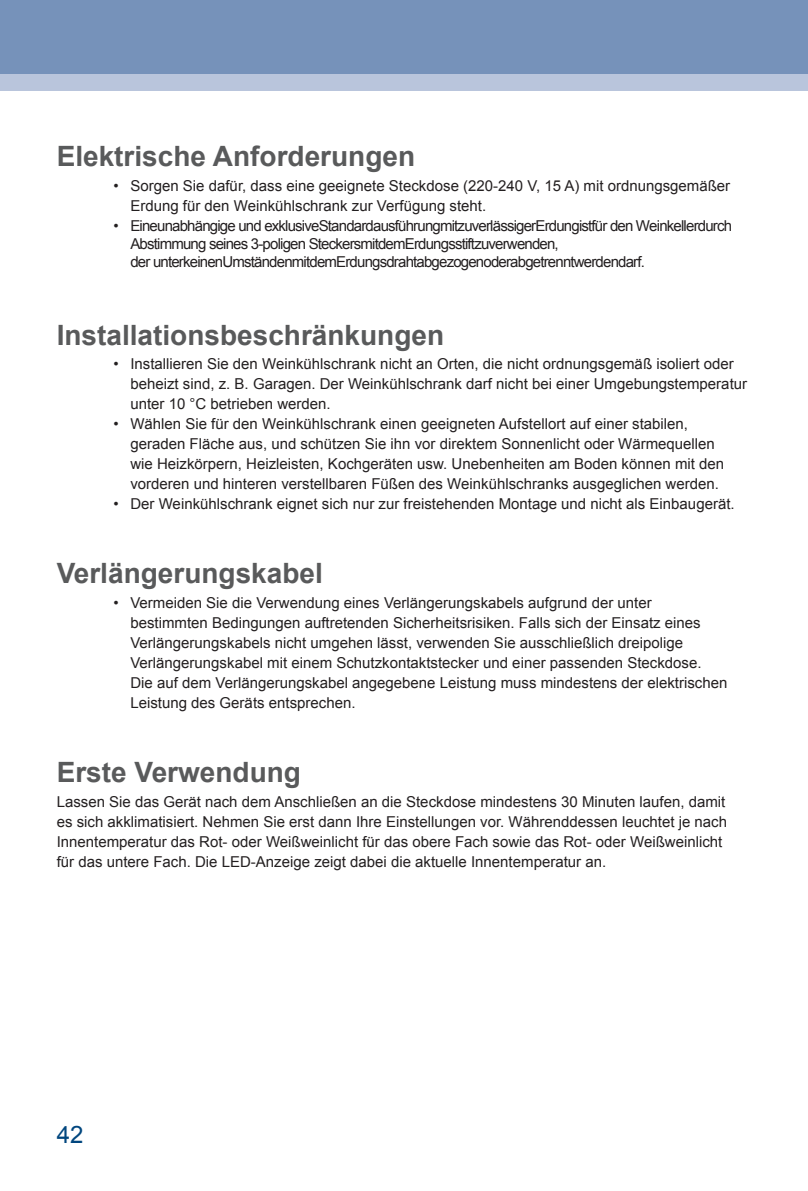
<style>
.page{position:relative;width:808px;height:1191px;background:#fff}
.page>*{position:absolute;margin:0;border:0;box-sizing:border-box;transform-origin:0 0}
.t1{font:700 28px "Arial";color:#595a5b}
.t2{font:24px "Arial";color:#00467e}
.t3{font:15px/20px "Arial";color:#231f20}
.t4{font:15px/18px "Arial";letter-spacing:-.055em;color:#231f20}
</style>
<div class="page">
<div style="left:0;top:0;width:808px;height:74px;background:#7692ba"></div>
<div style="left:0;top:74px;width:808px;height:17px;background:#b9c5dc"></div>
<h1 class="t1" style="left:57px;top:137px;width:360px">Elektrische Anforderungen</h1>
<p class="t3" style="left:130px;top:175px;width:601px;text-indent:-17px">• Sorgen Sie dafür, dass eine geeignete Steckdose (220-240 V, 15 A) mit ordnungsgemäßer<br>Erdung für den Weinkühlschrank zur Verfügung steht.</p>
<p class="t4" style="left:130px;top:216px;width:603px;text-indent:-17px">• Eineunabhängige und exklusiveStandardausführungmitzuverlässigerErdungistfür den Weinkellerdurch<br>Abstimmung seines 3-poligen SteckersmitdemErdungsstiftzuverwenden,<br>der unterkeinenUmständenmitdemErdungsdrahtabgezogenoderabgetrenntwerdendarf.</p>
<h1 class="t1" style="left:57px;top:316px;width:389px">Installationsbeschränkungen</h1>
<p class="t3" style="left:130px;top:354px;width:618px;text-indent:-17px">• Installieren Sie den Weinkühlschrank nicht an Orten, die nicht ordnungsgemäß isoliert oder beheizt sind, z. B. Garagen. Der Weinkühlschrank darf nicht bei einer Umgebungstemperatur unter 10 °C betrieben werden.</p>
<p class="t3" style="left:130px;top:414px;width:595px;text-indent:-17px">• Wählen Sie für den Weinkühlschrank einen geeigneten Aufstellort auf einer stabilen, geraden Fläche aus, und schützen Sie ihn vor direktem Sonnenlicht oder Wärmequellen wie Heizkörpern, Heizleisten, Kochgeräten usw. Unebenheiten am Boden können mit den vorderen und hinteren verstellbaren Füßen des Weinkühlschranks ausgeglichen werden.</p>
<p class="t3" style="left:113px;top:494px;width:623px">• Der Weinkühlschrank eignet sich nur zur freistehenden Montage und nicht als Einbaugerät.</p>
<h1 class="t1" style="left:57px;top:555px;width:268px">Verlängerungskabel</h1>
<p class="t3" style="left:130px;top:593px;width:598px;text-indent:-17px">• Vermeiden Sie die Verwendung eines Verlängerungskabels aufgrund der unter bestimmten Bedingungen auftretenden Sicherheitsrisiken. Falls sich der Einsatz eines Verlängerungskabels nicht umgehen lässt, verwenden Sie ausschließlich dreipolige Verlängerungskabel mit einem Schutzkontaktstecker und einer passenden Steckdose.<br>Die auf dem Verlängerungskabel angegebene Leistung muss mindestens der elektrischen Leistung des Geräts entsprechen.</p>
<h1 class="t1" style="left:57px;top:753px;width:246px">Erste Verwendung</h1>
<p class="t3" style="left:57px;top:792px;width:672px">Lassen Sie das Gerät nach dem Anschließen an die Steckdose mindestens 30 Minuten laufen, damit es sich akklimatisiert. Nehmen Sie erst dann Ihre Einstellungen vor. Währenddessen leuchtet je nach Innentemperatur das Rot- oder Weißweinlicht für das obere Fach sowie das Rot- oder Weißweinlicht für das untere Fach. Die LED-Anzeige zeigt dabei die aktuelle Innentemperatur an.</p>
<h2 class="t2" style="left:57px;top:1119px;width:28px">42</h2>
</div>
